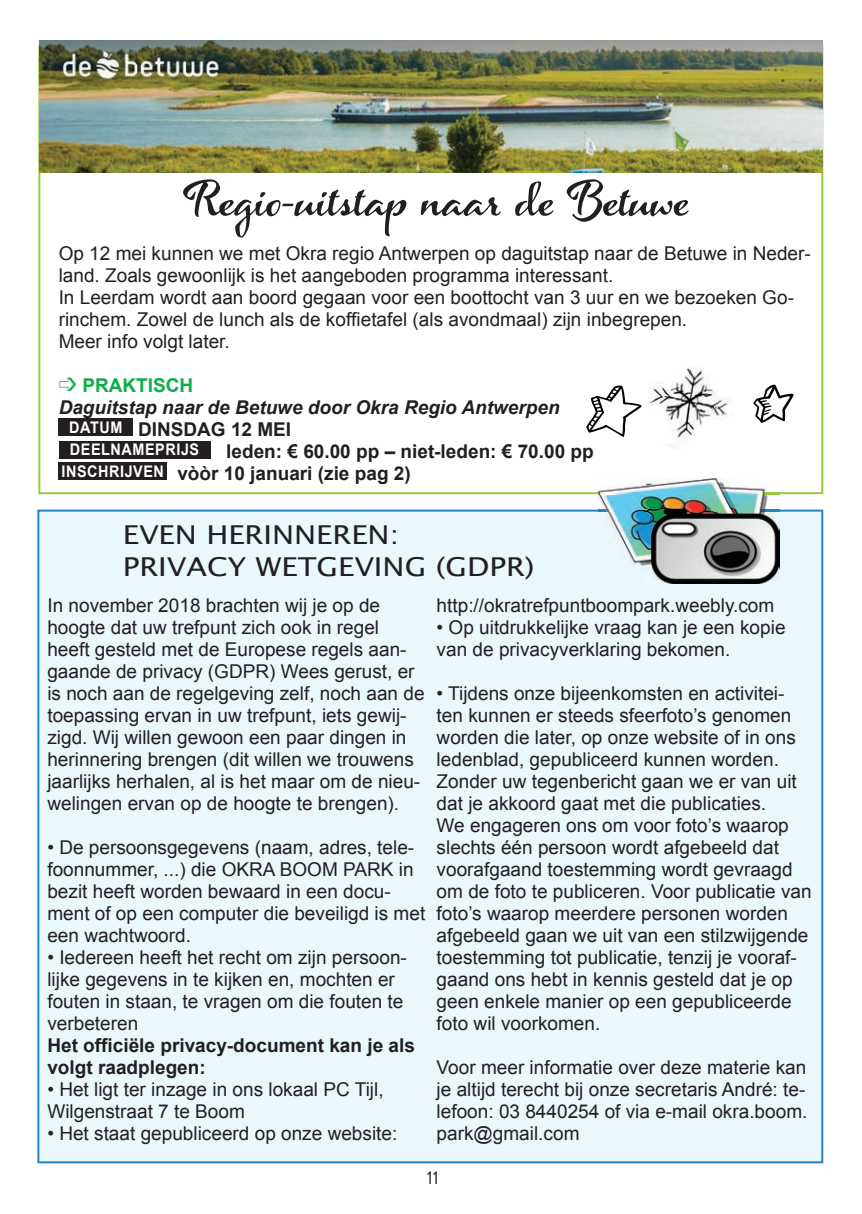
<style>
.page{position:relative;width:862px;height:1214px;background:#fff}
.page>*{position:absolute;margin:0;border:0;box-sizing:border-box;transform-origin:0 0}
.t1{font:60px "Azalea Smooth";color:#231f20}
.t2{font:26px/32px "Lucida Sans";color:#231f20;scale:1.15 1}
.t3{font:19px/22px "Arial";color:#231f20}
.t4{font:700 19px/22px "Arial";color:#231f20}
.t5{font:italic 700 19px "Arial";color:#231f20}
.t6{font:700 19px "Arial";color:#0cae4c}
.t7{font:18px "Brandon Text";color:#231f20}
.t8{font:700 16px "Arial";letter-spacing:.04em;color:#fff;scale:.9 1}
.s1{font-size:16px;color:#fff}
</style>
<div class="page">
<div style="left:37px;top:509px;width:786px;height:654px;background:#eaf7fd"></div>
<svg style="left:38px;top:45px;width:785px;height:449px"></svg>
<div style="left:59px;top:418px;width:74px;height:17px;background:#231f20"></div>
<div style="left:59px;top:441px;width:151px;height:17px;background:#231f20"></div>
<div style="left:59px;top:462px;width:108px;height:17px;background:#231f20"></div>
<img style="left:39px;top:41px;width:783px;height:131px">
<img style="left:598px;top:478px;width:181px;height:105px">
<img style="left:598px;top:492px;width:181px;height:2px">
<img style="left:641px;top:367px;width:95px;height:84px">
<svg style="left:586px;top:385px;width:56px;height:52px"></svg>
<svg style="left:753px;top:384px;width:41px;height:39px"></svg>
<h1 class="t1" style="left:183px;top:170px;width:507px">Regio-uitstap naar de Betuwe</h1>
<p class="t3" style="left:59px;top:242px;width:753px">Op 12 mei kunnen we met Okra regio Antwerpen op daguitstap naar de Betuwe in Neder&shy;land. Zoals gewoonlijk is het aangeboden programma interessant.<br>In Leerdam wordt aan boord gegaan voor een boottocht van 3 uur en we bezoeken Go&shy;rinchem. Zowel de lunch als de koffietafel (als avondmaal) zijn inbegrepen.<br>Meer info volgt later.</p>
<p class="t6" style="left:59px;top:372px;width:136px">➩ PRAKTISCH</p>
<p class="t5" style="left:59px;top:394px;width:502px">Daguitstap naar de Betuwe door Okra Regio Antwerpen</p>
<p class="t4" style="left:69px;top:418px;width:224px"><span class="s1">DATUM</span> DINSDAG 12 MEI</p>
<p class="t8" style="left:70px;top:438px;width:145px">DEELNAMEPRIJS</p>
<p class="t4" style="left:61px;top:440px;width:534px;text-indent:165px">leden: € 60.00 pp – niet-leden: € 70.00 pp<br><span class="s1">INSCHRIJVEN</span> vòòr 10 januari (zie pag 2)</p>
<h2 class="t2" style="left:123px;top:518px;width:359px">EVEN HERINNEREN:<br>PRIVACY WETGEVING (GDPR)</h2>
<p class="t3" style="left:47px;top:594px;width:379px">In november 2018 brachten wij je op de hoogte dat uw trefpunt zich ook in regel heeft gesteld met de Europese regels aan&shy;gaande de privacy (GDPR) Wees gerust, er is noch aan de regelgeving zelf, noch aan de toepassing ervan in uw trefpunt, iets gewij&shy;zigd. Wij willen gewoon een paar dingen in herinnering brengen (dit willen we trouwens jaarlijks herhalen, al is het maar om de nieu&shy;welingen ervan op de hoogte te brengen).</p>
<p class="t3" style="left:47px;top:836px;width:379px">• De persoonsgegevens (naam, adres, tele&shy;foonnummer, ...) die OKRA BOOM PARK in bezit heeft worden bewaard in een docu&shy;ment of op een computer die beveiligd is met een wachtwoord.</p>
<p class="t3" style="left:47px;top:946px;width:361px">• Iedereen heeft het recht om zijn persoon&shy;lijke gegevens in te kijken en, mochten er fouten in staan, te vragen om die fouten te verbeteren</p>
<p class="t4" style="left:47px;top:1034px;width:369px">Het officiële privacy-document kan je als volgt raadplegen:</p>
<p class="t3" style="left:47px;top:1078px;width:338px">• Het ligt ter inzage in ons lokaal PC Tijl,<br>Wilgenstraat 7 te Boom</p>
<p class="t3" style="left:47px;top:1122px;width:351px">• Het staat gepubliceerd op onze website:</p>
<p class="t3" style="left:437px;top:594px;width:339px">http://okratrefpuntboompark.weebly.com</p>
<p class="t3" style="left:437px;top:616px;width:350px">• Op uitdrukkelijke vraag kan je een kopie van de privacyverklaring bekomen.</p>
<p class="t3" style="left:437px;top:682px;width:376px">• Tijdens onze bijeenkomsten en activitei&shy;ten kunnen er steeds sfeerfoto’s genomen worden die later, op onze website of in ons ledenblad, gepubliceerd kunnen worden.<br>Zonder uw tegenbericht gaan we er van uit dat je akkoord gaat met die publicaties.<br>We engageren ons om voor foto’s waarop slechts één persoon wordt afgebeeld dat voorafgaand toestemming wordt gevraagd om de foto te publiceren. Voor publicatie van foto’s waarop meerdere personen worden afgebeeld gaan we uit van een stilzwijgende toestemming tot publicatie, tenzij je vooraf&shy;gaand ons hebt in kennis gesteld dat je op geen enkele manier op een gepubliceerde foto wil voorkomen.</p>
<p class="t3" style="left:437px;top:1056px;width:372px;text-align:justify">Voor meer informatie over deze materie kan je altijd terecht bij onze secretaris André: te&shy;lefoon: 03 8440254 of via e-mail okra.boom. park@gmail.com</p>
<p class="t7" style="left:427px;top:1165px;width:14px">11</p>
</div>
